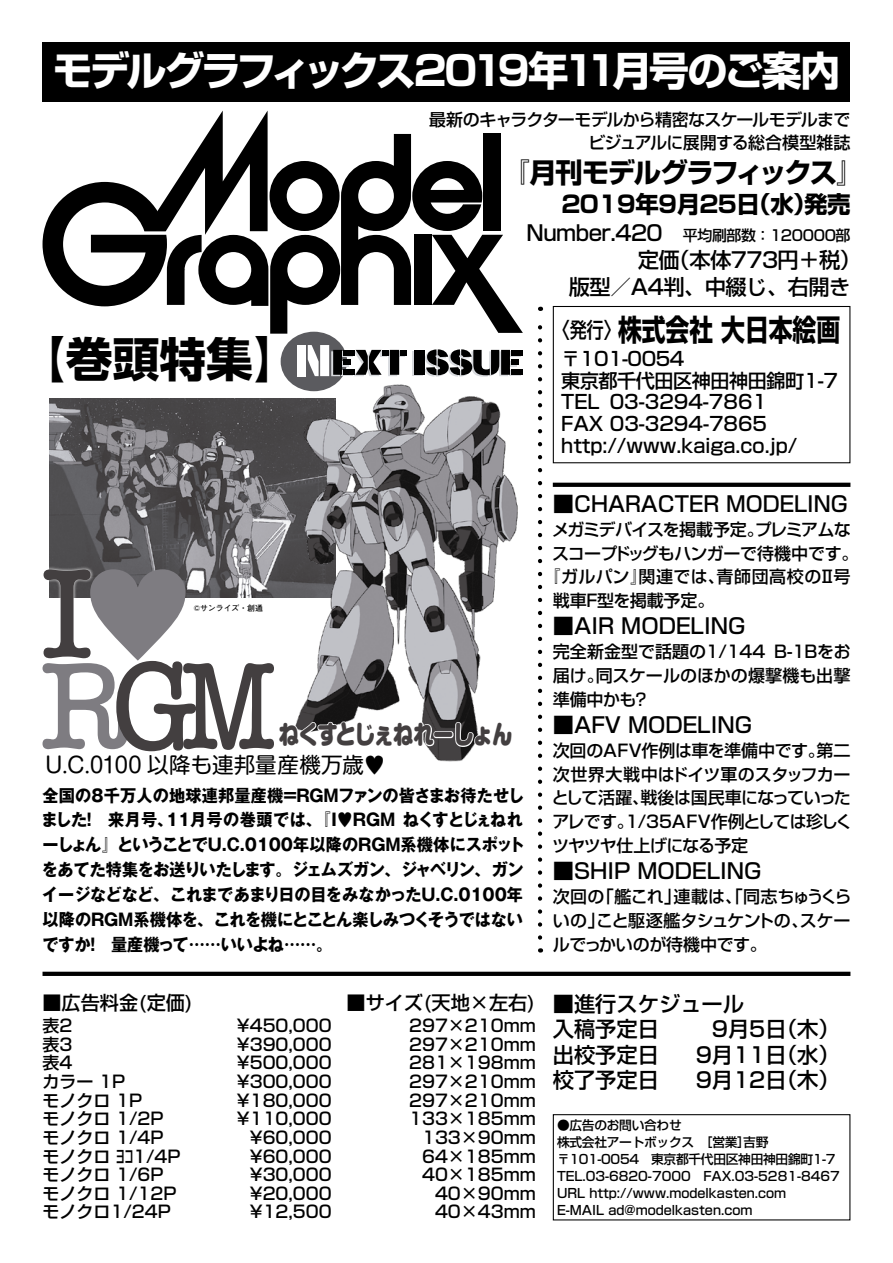
<style>
.page{position:relative;width:893px;height:1263px;background:#fff}
.page>*{position:absolute;margin:0;border:0;box-sizing:border-box;transform-origin:0 0}
.t1{font:700 46.8px "Shin Go Pro";color:#000}
.t2{font:700 40.35px "Shin Go Pro";letter-spacing:-.1em;color:#fff}
.t3{font:700 29.7px "Shin Go Pro";color:#000;scale:.8 1}
.t4{font:700 27.6px "Shin Go Pro";letter-spacing:-.075em;color:#000}
.t5{font:900 25.5px "Shin M Go Pro";letter-spacing:-.055em;color:#433f40;scale:.8 1}
.t6{font:700 23.4px "Shin Go Pro";letter-spacing:-.025em;color:#000}
.t7{font:21.6px "Shin M Go Pro";letter-spacing:.01em;color:#000}
.t8{font:500 21.3px/25.5px "Shin Go Pro";color:#000}
.t9{font:500 21.3px/27.3px "Shin Go Pro";letter-spacing:-.025em;color:#000}
.t10{font:500 19.2px/21.8px "Shin Go Pro";color:#000}
.t11{font:500 16.95px/23.5px "Shin Go Pro";color:#000;text-align:justify}
.t12{font:700 16.95px/24.8px "Gothic MB101 Pro";letter-spacing:-.01em;color:#000;text-align:justify;scale:.95 1}
.t13{font:500 16.95px/23.1px "Shin Go Pro";letter-spacing:-.045em;color:#000;text-align:right}
.t14{font:500 16.95px "Shin Go Pro";letter-spacing:-.06em;color:#000}
.t15{font:500 16.95px "Shin Go Pro";letter-spacing:-.04em;color:#000}
.t16{font:500 16.95px "Shin Go Pro";letter-spacing:.025em;color:#000}
.t17{font:500 14.85px "Shin Go Pro";letter-spacing:-.025em;color:#000}
.t18{font:500 12.75px/17px "Shin Go Pro";color:#000}
.t19{font:700 7.8px "Futo Go B101 Pro";color:#000}
.s1{font-size:21.3px}
.s2{font-weight:500;font-size:21.3px}
</style>
<div class="page">
<div style="left:43px;top:43px;width:807px;height:59px;background:#000"></div>
<svg style="left:538px;top:307px;width:4px;height:630px"></svg>
<div style="left:553px;top:1114px;width:297px;height:106px;border:1px solid #000"></div>
<hr style="left:43px;top:972px;width:807px;height:4px;background:#000">
<div style="left:553px;top:306px;width:297px;height:157px;border:1px solid #000"></div>
<svg style="left:43px;top:111px;width:480px;height:223px"></svg>
<svg style="left:553px;top:483px;width:297px;height:4px"></svg>
<div style="left:281px;top:332px;width:66px;height:59px;background:#5b5b5f;border-radius:50%"></div>
<div style="left:412px;top:351px;width:11px;height:25px;background:#d8dade"></div>
<div style="left:297px;top:345px;width:9px;height:31px;background:#fff"></div>
<div style="left:341px;top:361px;width:8px;height:5px;background:#d8dade"></div>
<div style="left:341px;top:351px;width:12px;height:6px;background:#d8dade"></div>
<div style="left:380px;top:351px;width:7px;height:6px;background:#d8dade"></div>
<div style="left:398px;top:351px;width:7px;height:6px;background:#aaabae"></div>
<div style="left:509px;top:351px;width:12px;height:6px;background:#d8dade"></div>
<div style="left:509px;top:361px;width:8px;height:5px;background:#d8dade"></div>
<div style="left:414px;top:350px;width:11px;height:25px;background:#000"></div>
<div style="left:343px;top:359px;width:8px;height:6px;background:#000"></div>
<div style="left:343px;top:350px;width:12px;height:6px;background:#000"></div>
<svg style="left:308px;top:345px;width:34px;height:21px"></svg>
<svg style="left:355px;top:350px;width:27px;height:16px"></svg>
<div style="left:382px;top:350px;width:7px;height:6px;background:#000"></div>
<div style="left:400px;top:350px;width:7px;height:6px;background:#000"></div>
<svg style="left:388px;top:350px;width:11px;height:16px"></svg>
<div style="left:511px;top:350px;width:12px;height:6px;background:#000"></div>
<div style="left:511px;top:359px;width:8px;height:6px;background:#000"></div>
<svg style="left:425px;top:349px;width:85px;height:17px"></svg>
<img style="left:49px;top:399px;width:214px;height:169px">
<img style="left:263px;top:366px;width:290px;height:403px">
<svg style="left:49px;top:566px;width:45px;height:2px"></svg>
<svg style="left:42px;top:568px;width:487px;height:201px"></svg>
<h2 class="t2" style="left:53px;top:38px;width:789px">モデルグラフィックス2019年11月号のご案内</h2>
<h1 class="t1" style="left:19px;top:322px;width:282px">【巻頭特集】</h1>
<p class="t13" style="left:429px;top:106px;width:423px">最新のキャラクターモデルから精密なスケールモデルまでビジュアルに展開する総合模型雑誌</p>
<h3 class="t4" style="left:502px;top:151px;width:364px">『月刊モデルグラフィックス』</h3>
<h3 class="t6" style="left:561px;top:186px;width:290px">2019年9月25日（水）発売</h3>
<p class="t17" style="left:527px;top:223px;width:325px"><span class="s1">Number.420　</span>平均刷部数：120000部</p>
<p class="t9" style="left:569px;top:244px;width:294px;text-indent:69px">定価（本体773円＋税）版型／A4判、中綴じ、右開き</p>
<h3 class="t3" style="left:553px;top:306px;width:361px"><span class="s2">〈発行〉</span>株式会社 大日本絵画</h3>
<p class="t10" style="left:561px;top:345px;width:278px">〒101-0054<br>東京都千代田区神田神田錦町1-7<br>TEL 03-3294-7861<br>FAX 03-3294-7865 http://www.kaiga.co.jp/</p>
<p class="t19" style="left:194px;top:602px;width:71px">©サンライズ・創通</p>
<h3 class="t5" style="left:279px;top:714px;width:294px">ねくすとじぇねれーしょん</h3>
<p class="t7" style="left:45px;top:747px;width:342px">U.C.0100 以降も連邦量産機万歳♥</p>
<p class="t12" style="left:41px;top:781px;width:510px">全国の８千万人の地球連邦量産機＝RGMファンの皆さまお待たせしました！　来月号、11月号の巻頭では、『I♥RGM ねくすとじぇねれーしょん』ということでU.C.0100年以降のRGM系機体にスポットをあてた特集をお送りいたします。ジェムズガン、ジャベリン、ガンイージなどなど、これまであまり日の目をみなかったU.C.0100年以降のRGM系機体を、これを機にとことん楽しみつくそうではないですか！　量産機って……いいよね……。</p>
<p class="t10" style="left:43px;top:990px;width:152px">■広告料金(定価)</p>
<p class="t10" style="left:347px;top:990px;width:191px">■サイズ(天地×左右)</p>
<p class="t11" style="left:43px;top:1012px;width:31px">表2</p>
<p class="t11" style="left:237px;top:1012px;width:96px">¥450,000</p>
<p class="t11" style="left:409px;top:1012px;width:128px">297×210mm</p>
<p class="t11" style="left:43px;top:1030px;width:31px">表3</p>
<p class="t11" style="left:237px;top:1030px;width:96px">¥390,000</p>
<p class="t11" style="left:409px;top:1030px;width:128px">297×210mm</p>
<p class="t11" style="left:43px;top:1049px;width:31px">表4</p>
<p class="t11" style="left:237px;top:1049px;width:96px">¥500,000</p>
<p class="t11" style="left:409px;top:1049px;width:128px">281×198mm</p>
<p class="t11" style="left:43px;top:1068px;width:84px">カラー 1P</p>
<p class="t11" style="left:237px;top:1068px;width:96px">¥300,000</p>
<p class="t11" style="left:409px;top:1068px;width:128px">297×210mm</p>
<p class="t11" style="left:43px;top:1086px;width:101px">モノクロ 1P</p>
<p class="t11" style="left:237px;top:1086px;width:96px">¥180,000</p>
<p class="t11" style="left:409px;top:1086px;width:128px">297×210mm</p>
<p class="t11" style="left:43px;top:1105px;width:122px">モノクロ 1/2P</p>
<p class="t11" style="left:237px;top:1105px;width:96px">¥110,000</p>
<p class="t11" style="left:409px;top:1105px;width:128px">133×185mm</p>
<p class="t11" style="left:43px;top:1124px;width:122px">モノクロ 1/4P</p>
<p class="t11" style="left:250px;top:1124px;width:83px">¥60,000</p>
<p class="t11" style="left:422px;top:1124px;width:115px">133×90mm</p>
<p class="t11" style="left:43px;top:1142px;width:139px">モノクロﾖｺ1/4P</p>
<p class="t11" style="left:250px;top:1142px;width:83px">¥60,000</p>
<p class="t11" style="left:422px;top:1142px;width:115px">64×185mm</p>
<p class="t11" style="left:43px;top:1161px;width:122px">モノクロ 1/6P</p>
<p class="t11" style="left:250px;top:1161px;width:83px">¥30,000</p>
<p class="t11" style="left:422px;top:1161px;width:115px">40×185mm</p>
<p class="t11" style="left:43px;top:1179px;width:135px">モノクロ 1/12P</p>
<p class="t11" style="left:250px;top:1179px;width:83px">¥20,000</p>
<p class="t11" style="left:435px;top:1179px;width:102px">40×90mm</p>
<p class="t11" style="left:43px;top:1198px;width:130px">モノクロ1/24P</p>
<p class="t11" style="left:250px;top:1198px;width:83px">¥12,500</p>
<p class="t11" style="left:435px;top:1198px;width:102px">40×43mm</p>
<p class="t8" style="left:553px;top:488px;width:296px">■CHARACTER MODELING</p>
<p class="t14" style="left:552px;top:516px;width:300px">メガミデバイスを掲載予定。プレミアムな</p>
<p class="t15" style="left:552px;top:539px;width:308px">スコープドッグもハンガーで待機中です。</p>
<p class="t16" style="left:543px;top:563px;width:309px">『ガルパン』関連では、青師団高校のⅡ号</p>
<p class="t11" style="left:553px;top:587px;width:163px">戦車F型を掲載予定。</p>
<p class="t8" style="left:553px;top:611px;width:194px">■AIR MODELING</p>
<p class="t11" style="left:553px;top:638px;width:300px">完全新金型で話題の1/144 B-1Bをお届け。同スケールのほかの爆撃機も出撃準備中かも？</p>
<p class="t8" style="left:553px;top:710px;width:201px">■AFV MODELING</p>
<p class="t11" style="left:552px;top:737px;width:302px">次回のAFV作例は車を準備中です。第二次世界大戦中はドイツ軍のスタッフカーとして活躍、戦後は国民車になっていったアレです。1/35AFV作例としては珍しくツヤツヤ仕上げになる予定</p>
<p class="t8" style="left:553px;top:856px;width:210px">■SHIP MODELING</p>
<p class="t11" style="left:553px;top:883px;width:300px">次回の「艦これ」連載は、「同志ちゅうくらいの」こと駆逐艦タシュケントの、スケールでっかいのが待機中です。</p>
<p class="t8" style="left:553px;top:988px;width:193px">■進行スケジュール入稿予定日</p>
<p class="t8" style="left:712px;top:1014px;width:140px">9月5日（木）　</p>
<p class="t8" style="left:553px;top:1039px;width:108px">出校予定日</p>
<p class="t8" style="left:696px;top:1039px;width:156px">9月11日（水）　</p>
<p class="t8" style="left:553px;top:1065px;width:108px">校了予定日</p>
<p class="t8" style="left:696px;top:1065px;width:156px">9月12日（木）　</p>
<p class="t18" style="left:557px;top:1115px;width:284px">●広告のお問い合わせ<br>株式会社アートボックス　［営業］吉野〒101-0054　東京都千代田区神田神田錦町1-7<br>TEL.03-6820-7000　FAX.03-5281-8467<br>URL http://www.modelkasten.com<br>E-MAIL ad@modelkasten.com</p>
</div>
